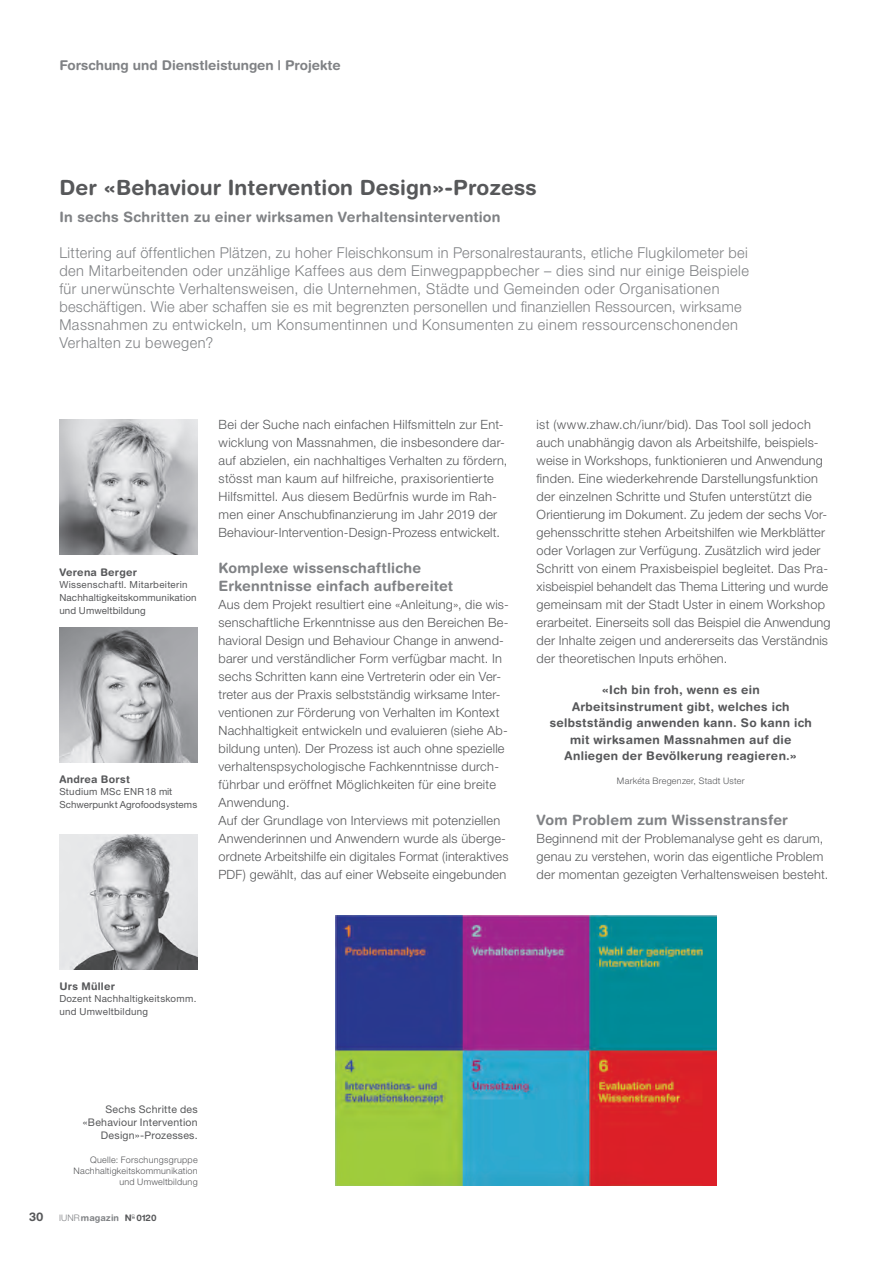
<style>
.page{position:relative;width:893px;height:1263px;background:#fff}
.page>*{position:absolute;margin:0;border:0;box-sizing:border-box;transform-origin:0 0}
.t1{font:700 21px "Helvetica Rounded LT Std";letter-spacing:.005em;color:#57585a}
.t2{font:300 15px/18px "Helvetica Neue LT Pro";letter-spacing:.025em;color:#808285}
.t3{font:700 14.25px/18px "Helvetica Rounded LT Std";letter-spacing:.015em;color:#808285}
.t4{font:700 13.5px "Helvetica Rounded LT Std";color:#808285}
.t5{font:300 12.75px/18px "Helvetica Neue LT Pro";letter-spacing:.02em;color:#57585a}
.t6{font:700 12px/16.5px "Helvetica Rounded LT Std";letter-spacing:.025em;color:#57585a;text-align:center}
.t7{font:10.5px/12.8px "Helvetica Neue LT Pro";letter-spacing:.025em;color:#57585a;text-align:right}
.t8{font:700 10.5px "Helvetica Rounded LT Std";letter-spacing:.025em;color:#57585a}
.t9{font:9.75px/12.8px "Helvetica Neue LT Pro";letter-spacing:.015em;color:#57585a}
.t10{font:300 9px/11.2px "Helvetica Neue LT Pro";letter-spacing:.03em;color:#57585a;text-align:right}
.t11{font:700 9px "Helvetica Rounded LT Std";letter-spacing:.005em;color:#808285}
.s1{font-family:"Helvetica Neue LT Pro";font-weight:300}
.s2{color:#57585a}
</style>
<div class="page">
<img style="left:335px;top:915px;width:382px;height:270px">
<img style="left:60px;top:420px;width:137px;height:135px">
<img style="left:59px;top:627px;width:138px;height:135px">
<img style="left:59px;top:834px;width:138px;height:135px">
<p class="t4" style="left:60px;top:61px;width:283px">Forschung und Dienstleistungen | Projekte</p>
<h1 class="t1" style="left:59px;top:180px;width:479px">Der «Behaviour Intervention Design»-Prozess</h1>
<p class="t3" style="left:59px;top:209px;width:443px">In sechs Schritten zu einer wirksamen Verhaltensintervention</p>
<p class="t2" style="left:59px;top:245px;width:691px">Littering auf öffentlichen Plätzen, zu hoher Fleischkonsum in Personalrestaurants, etliche Flugkilometer bei den Mitarbeitenden oder unzählige Kaffees aus dem Einwegpappbecher – dies sind nur einige Beispiele für unerwünschte Verhaltensweisen, die Unternehmen, Städte und Gemeinden oder Organisationen beschäftigen. Wie aber schaffen sie es mit begrenzten personellen und finanziellen Ressourcen, wirksame Massnahmen zu entwickeln, um Konsumentinnen und Konsumenten zu einem ressourcenschonenden Verhalten zu bewegen?</p>
<p class="t8" style="left:59px;top:568px;width:79px">Verena Berger</p>
<p class="t9" style="left:59px;top:579px;width:139px">Wissenschaftl. Mitarbeiterin<br>Nachhaltigkeitskommunikation und Umweltbildung</p>
<p class="t8" style="left:59px;top:775px;width:72px">Andrea Borst</p>
<p class="t9" style="left:59px;top:786px;width:139px">Studium MSc ENR 18 mit<br>Schwerpunkt Agrofoodsystems</p>
<p class="t5" style="left:219px;top:417px;width:290px">Bei der Suche nach einfachen Hilfsmitteln zur Ent&shy;wicklung von Massnahmen, die insbesondere dar&shy;auf abzielen, ein nachhaltiges Verhalten zu fördern, stösst man kaum auf hilfreiche, praxisorientierte Hilfsmittel. Aus diesem Bedürfnis wurde im Rah&shy;men einer Anschubfinanzierung im Jahr 2019 der Behaviour-Intervention-Design-Prozess entwickelt.</p>
<p class="t3" style="left:219px;top:560px;width:236px">Komplexe wissenschaftliche<br>Erkenntnisse einfach aufbereitet</p>
<p class="t5" style="left:219px;top:597px;width:292px">Aus dem Projekt resultiert eine «Anleitung», die wis&shy;senschaftliche Erkenntnisse aus den Bereichen Be&shy;havioral Design und Behaviour Change in anwend&shy;barer und verständlicher Form verfügbar macht. In sechs Schritten kann eine Vertreterin oder ein Ver&shy;treter aus der Praxis selbstständig wirksame Inter&shy;ventionen zur Förderung von Verhalten im Kontext Nachhaltigkeit entwickeln und evaluieren (siehe Ab&shy;bildung unten). Der Prozess ist auch ohne spezielle verhaltenspsychologische Fachkenntnisse durch&shy;führbar und eröffnet Möglichkeiten für eine breite Anwendung.<br>Auf der Grundlage von Interviews mit potenziellen Anwenderinnen und Anwendern wurde als überge&shy;ordnete Arbeitshilfe ein digitales Format (interaktives PDF) gewählt, das auf einer Webseite eingebunden</p>
<p class="t5" style="left:537px;top:417px;width:295px">ist (www.zhaw.ch/iunr/bid). Das Tool soll jedoch auch unabhängig davon als Arbeitshilfe, beispiels&shy;weise in Workshops, funktionieren und Anwendung finden. Eine wiederkehrende Darstellungsfunktion der einzelnen Schritte und Stufen unterstützt die Orientierung im Dokument. Zu jedem der sechs Vor&shy;gehensschritte stehen Arbeitshilfen wie Merkblätter oder Vorlagen zur Verfügung. Zusätzlich wird jeder Schritt von einem Praxisbeispiel begleitet. Das Pra&shy;xisbeispiel behandelt das Thema Littering und wurde gemeinsam mit der Stadt Uster in einem Workshop erarbeitet. Einerseits soll das Beispiel die Anwendung der Inhalte zeigen und andererseits das Verständnis der theoretischen Inputs erhöhen.</p>
<p class="t6" style="left:550px;top:683px;width:264px">«Ich bin froh, wenn es ein Arbeitsinstrument gibt, welches ich selbstständig anwenden kann. So kann ich mit wirksamen Massnahmen auf die Anliegen der Bevölkerung reagieren.»</p>
<p class="t10" style="left:617px;top:776px;width:129px">Markéta Bregenzer, Stadt Uster</p>
<p class="t3" style="left:537px;top:812px;width:253px">Vom Problem zum Wissenstransfer</p>
<p class="t5" style="left:537px;top:831px;width:293px">Beginnend mit der Problemanalyse geht es darum, genau zu verstehen, worin das eigentliche Problem der momentan gezeigten Verhaltensweisen besteht.</p>
<p class="t8" style="left:59px;top:982px;width:57px">Urs Müller</p>
<p class="t9" style="left:59px;top:993px;width:139px">Dozent Nachhaltigkeitskomm. und Umweltbildung</p>
<p class="t6" style="left:29px;top:1209px;width:16px">30</p>
<p class="t7" style="left:83px;top:1104px;width:116px">Sechs Schritte des «Behaviour Intervention<br>Design»-Prozesses.</p>
<p class="t10" style="left:73px;top:1155px;width:126px">Quelle: Forschungsgruppe<br>Nachhaltigkeitskommunikation und Umweltbildung</p>
<p class="t11" style="left:59px;top:1215px;width:99px"><span class="s1">IUNR</span> magazin <span class="s2">N</span><sup>o</sup> <span class="s2">0120</span></p>
</div>
